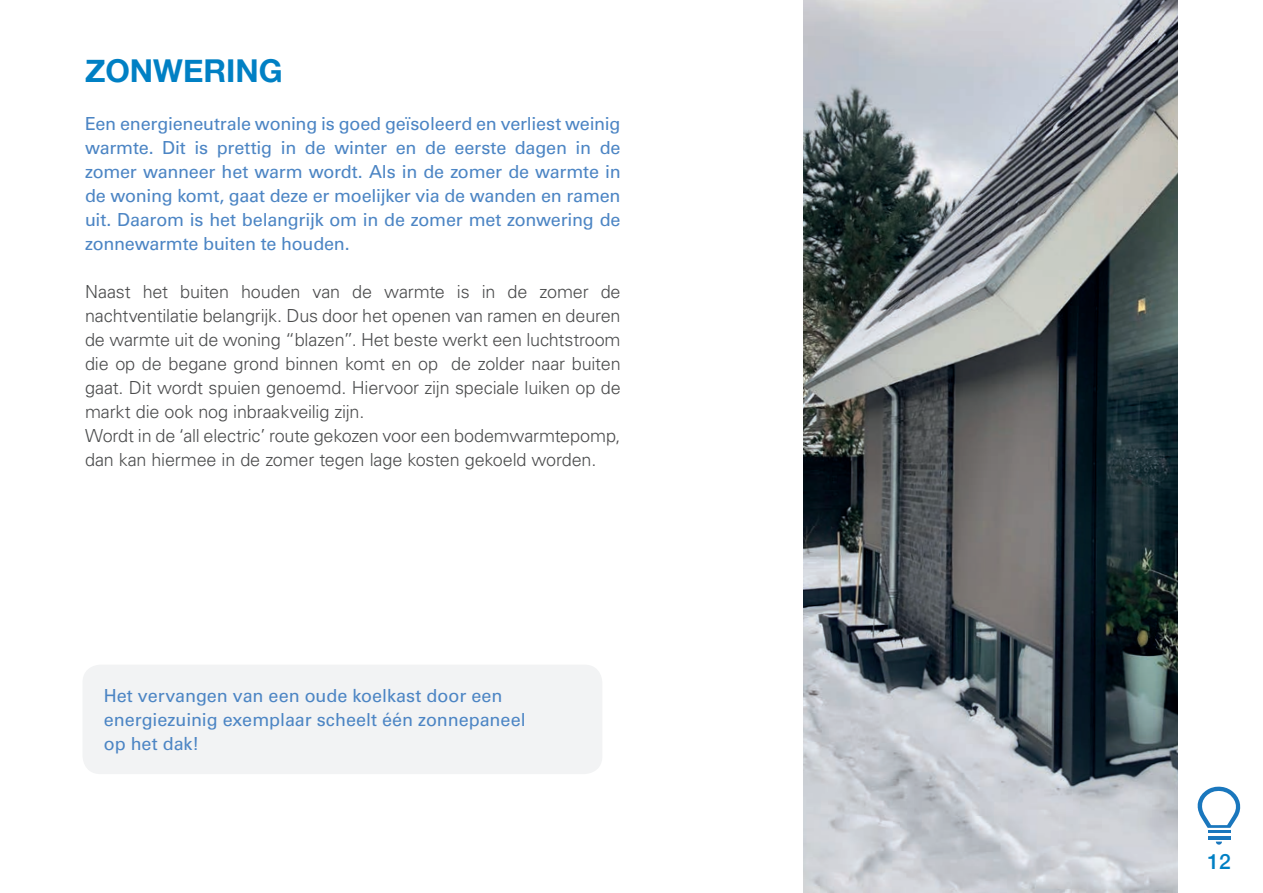
<style>
.page{position:relative;width:1263px;height:893px;background:#fff}
.page>*{position:absolute;margin:0;border:0;box-sizing:border-box;transform-origin:0 0}
.t1{font:700 31.5px "Helvetica Neue";color:#0080c4}
.t2{font:500 21px "Helvetica Neue";color:#0080c4}
.t3{font:300 18px/24px "Univers LT Std";letter-spacing:-.01em;color:#4b4c4d}
.t4{font:18px/24px "Univers LT Std";letter-spacing:-.01em;color:#4c85c4;text-align:justify}
</style>
<div class="page">
<svg style="left:1198px;top:786px;width:43px;height:59px"></svg>
<div style="left:82px;top:665px;width:520px;height:109px;background:#f2f3f4;border-radius:18px"></div>
<img style="left:804px;top:0;width:374px;height:893px">
<h1 class="t1" style="left:85px;top:46px;width:199px">ZONWERING</h1>
<p class="t4" style="left:85px;top:111px;width:537px">Een energieneutrale woning is goed geïsoleerd en verliest weinig warmte. Dit is prettig in de winter en de eerste dagen in de zomer wanneer het warm wordt. Als in de zomer de warmte in de woning komt, gaat deze er moelijker via de wanden en ramen uit. Daarom is het belangrijk om in de zomer met zonwering de zonnewarmte buiten te houden.</p>
<p class="t3" style="left:85px;top:279px;width:537px">Naast het buiten houden van de warmte is in de zomer de nachtventilatie belangrijk. Dus door het openen van ramen en deuren de warmte uit de woning “blazen”. Het beste werkt een luchtstroom die op de begane grond binnen komt en op de zolder naar buiten gaat. Dit wordt spuien genoemd. Hiervoor zijn speciale luiken op de markt die ook nog inbraakveilig zijn.<br>Wordt in de ‘all electric’ route gekozen voor een bodemwarmtepomp, dan kan hiermee in de zomer tegen lage kosten gekoeld worden.</p>
<p class="t4" style="left:104px;top:684px;width:423px;text-align:left">Het vervangen van een oude koelkast door een energiezuinig exemplaar scheelt één zonnepaneel op het dak!</p>
<p class="t2" style="left:1207px;top:844px;width:25px">12</p>
</div>
